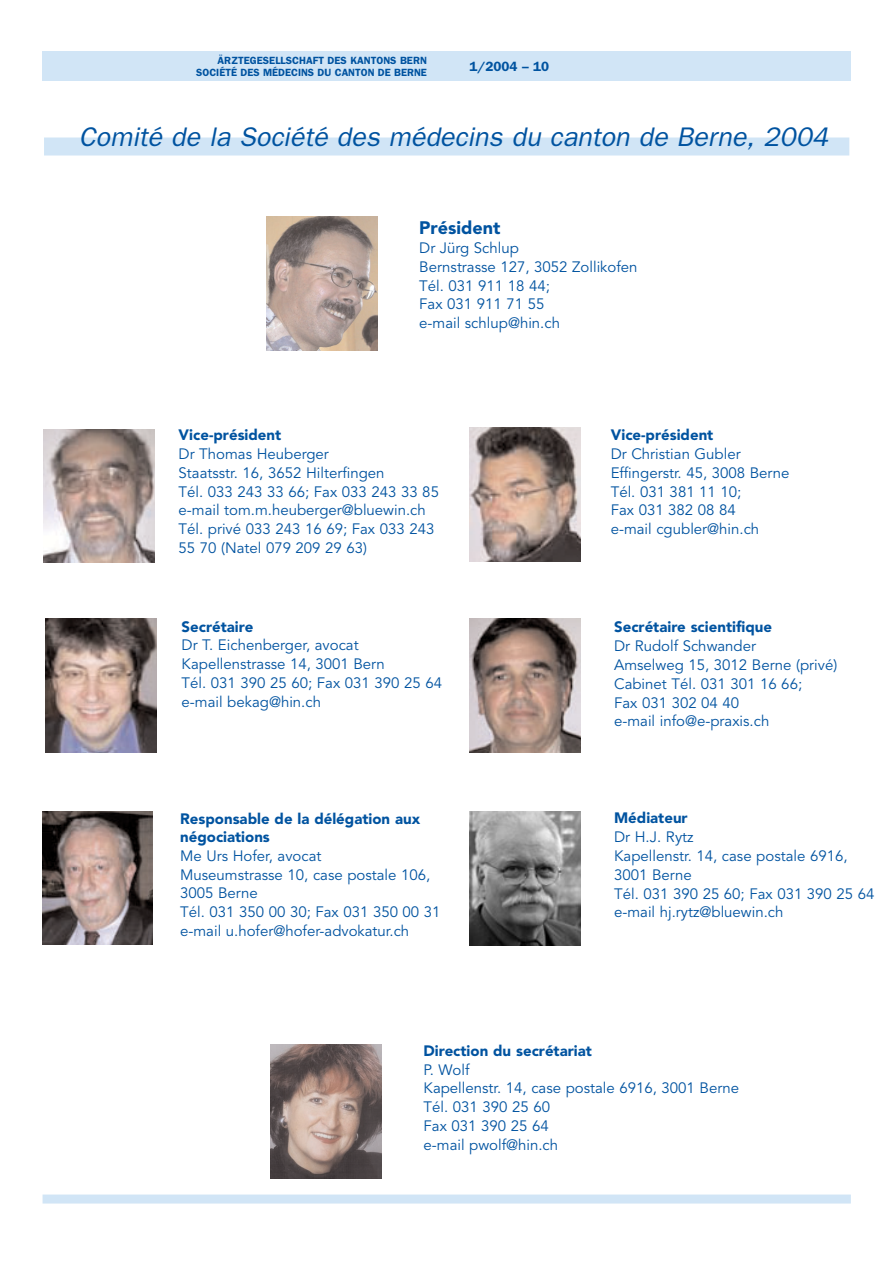
<style>
.page{position:relative;width:893px;height:1263px;background:#fff}
.page>*{position:absolute;margin:0;border:0;box-sizing:border-box;transform-origin:0 0}
.t1{font:italic 27px "Franklin Gothic";color:#0053a0}
.t2{font:900 18px "Avenir";color:#0053a0}
.t3{font:15px/18.8px "Avenir";color:#0053a0}
.t4{font:900 15px/18px "Avenir";color:#0053a0}
.t5{font:600 13.5px "Franklin Gothic";color:#0053a0}
.t6{font:600 10.5px/12px "Franklin Gothic";color:#0053a0;text-align:right}
</style>
<div class="page">
<div style="left:43px;top:1195px;width:807px;height:9px;background:#d1e5f6"></div>
<div style="left:43px;top:51px;width:807px;height:30px;background:#d1e5f6"></div>
<div style="left:44px;top:138px;width:805px;height:18px;background:#d1e5f6"></div>
<img style="left:267px;top:217px;width:110px;height:133px">
<img style="left:470px;top:428px;width:110px;height:133px">
<img style="left:44px;top:429px;width:110px;height:133px">
<img style="left:45px;top:619px;width:111px;height:133px">
<img style="left:470px;top:619px;width:110px;height:133px">
<img style="left:42px;top:811px;width:110px;height:134px">
<img style="left:469px;top:812px;width:111px;height:133px">
<img style="left:271px;top:1045px;width:111px;height:133px">
<p class="t6" style="left:196px;top:55px;width:232px">ÄRZTEGESELLSCHAFT DES KANTONS BERN<br>SOCIÉTÉ DES MÉDECINS DU CANTON DE BERNE</p>
<p class="t5" style="left:469px;top:62px;width:81px">1/2004 – 10</p>
<h1 class="t1" style="left:79px;top:127px;width:750px">Comité de la Société des médecins du canton de Berne, 2004</h1>
<p class="t2" style="left:419px;top:220px;width:83px">Président</p>
<p class="t3" style="left:419px;top:240px;width:220px">Dr Jürg Schlup<br>Bernstrasse 127, 3052 Zollikofen<br>Tél. 031 911 18 44;<br>Fax 031 911 71 55<br>e-mail schlup@hin.ch</p>
<p class="t4" style="left:178px;top:427px;width:104px">Vice-président</p>
<p class="t3" style="left:178px;top:446px;width:262px">Dr Thomas Heuberger<br>Staatsstr. 16, 3652 Hilterfingen<br>Tél. 033 243 33 66; Fax 033 243 33 85 e-mail tom.m.heuberger@bluewin.ch<br>Tél. privé 033 243 16 69; Fax 033 243<br>55 70 (Natel 079 209 29 63)</p>
<p class="t4" style="left:182px;top:619px;width:73px">Secrétaire</p>
<p class="t3" style="left:182px;top:638px;width:262px">Dr T. Eichenberger, avocat<br>Kapellenstrasse 14, 3001 Bern<br>Tél. 031 390 25 60; Fax 031 390 25 64 e-mail bekag@hin.ch</p>
<p class="t4" style="left:180px;top:811px;width:241px">Responsable de la délégation aux négociations</p>
<p class="t3" style="left:180px;top:848px;width:262px">Me Urs Hofer, avocat<br>Museumstrasse 10, case postale 106,<br>3005 Berne<br>Tél. 031 350 00 30; Fax 031 350 00 31 e-mail u.hofer@hofer-advokatur.ch</p>
<p class="t4" style="left:610px;top:427px;width:104px">Vice-président</p>
<p class="t3" style="left:610px;top:446px;width:180px">Dr Christian Gubler<br>Effingerstr. 45, 3008 Berne<br>Tél. 031 381 11 10;<br>Fax 031 382 08 84<br>e-mail cgubler@hin.ch</p>
<p class="t4" style="left:614px;top:619px;width:159px">Secrétaire scientifique</p>
<p class="t3" style="left:614px;top:638px;width:225px">Dr Rudolf Schwander<br>Amselweg 15, 3012 Berne (privé)<br>Cabinet Tél. 031 301 16 66;<br>Fax 031 302 04 40<br>e-mail info@e-praxis.ch</p>
<p class="t4" style="left:614px;top:811px;width:75px">Médiateur</p>
<p class="t3" style="left:614px;top:829px;width:262px">Dr H.J. Rytz<br>Kapellenstr. 14, case postale 6916,<br>3001 Berne<br>Tél. 031 390 25 60; Fax 031 390 25 64 e-mail hj.rytz@bluewin.ch</p>
<p class="t4" style="left:423px;top:1043px;width:170px">Direction du secrétariat</p>
<p class="t3" style="left:423px;top:1062px;width:317px">P. Wolf<br>Kapellenstr. 14, case postale 6916, 3001 Berne<br>Tél. 031 390 25 60<br>Fax 031 390 25 64<br>e-mail pwolf@hin.ch</p>
</div>
